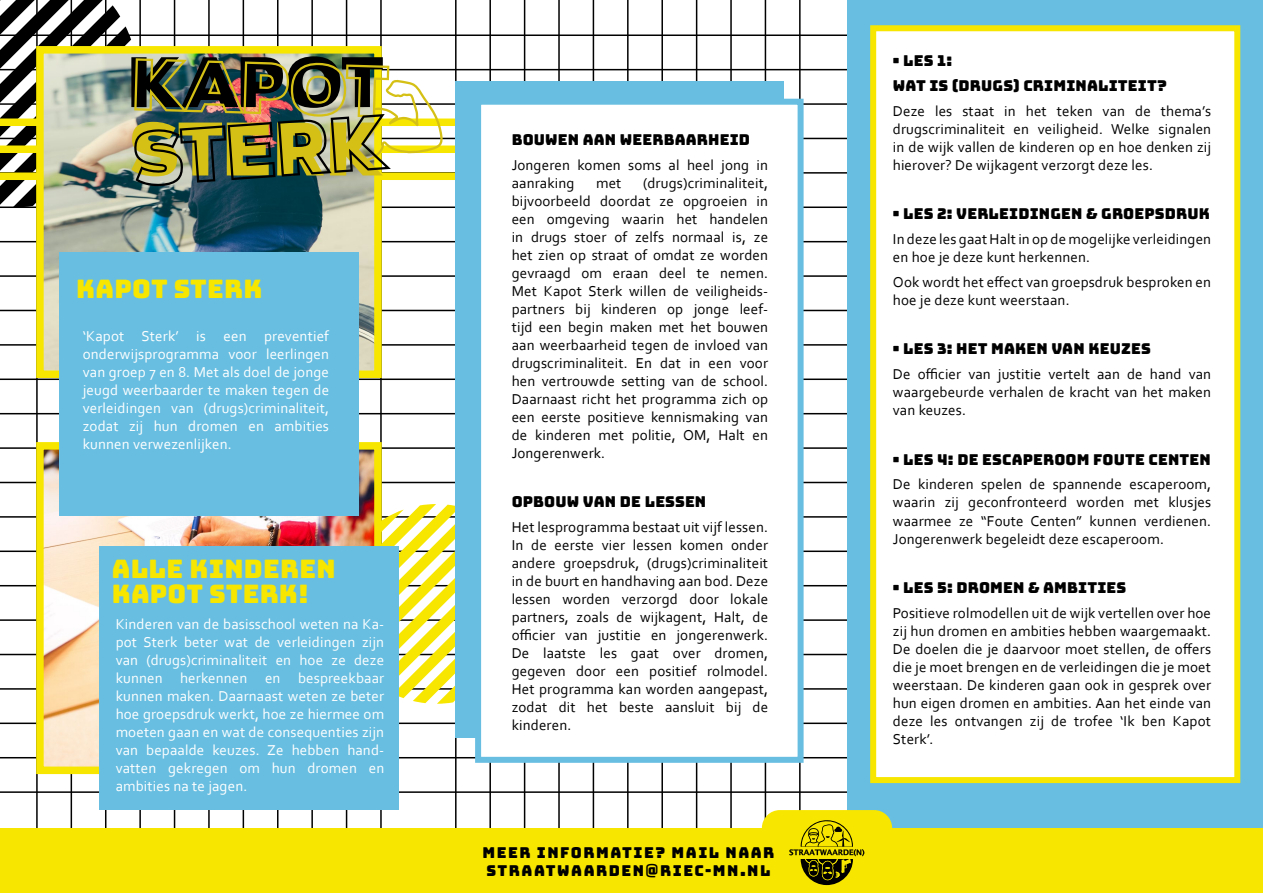
<style>
.page{position:relative;width:1263px;height:893px;background:#fff}
.page>*{position:absolute;margin:0;border:0;box-sizing:border-box;transform-origin:0 0}
.t1{font:25.5px/24.8px "Bungee";letter-spacing:.01em;color:#f7e700}
.t2{font:15px/18px "Corbel";letter-spacing:.01em;color:#000;text-align:justify}
.t3{font:15px/18px "Corbel";letter-spacing:.01em;color:#fff;text-align:justify}
.t4{font:15px/24.8px "Bungee";letter-spacing:.01em;color:#000}
.t5{font:15px/18.8px "Bungee";letter-spacing:.1em;color:#000}
</style>
<div class="page">
<hr style="left:0;top:791px;width:1263px;height:2px;background:#000">
<hr style="left:0;top:757px;width:1263px;height:1px;background:#000">
<hr style="left:0;top:723px;width:1263px;height:1px;background:#000">
<hr style="left:0;top:688px;width:1263px;height:2px;background:#000">
<hr style="left:0;top:654px;width:1263px;height:1px;background:#000">
<hr style="left:0;top:619px;width:1263px;height:2px;background:#000">
<hr style="left:0;top:551px;width:1263px;height:1px;background:#000">
<hr style="left:0;top:585px;width:1263px;height:1px;background:#000">
<hr style="left:0;top:516px;width:1263px;height:2px;background:#000">
<hr style="left:0;top:482px;width:1263px;height:1px;background:#000">
<hr style="left:0;top:447px;width:1263px;height:2px;background:#000">
<hr style="left:0;top:413px;width:1263px;height:1px;background:#000">
<hr style="left:0;top:379px;width:1263px;height:1px;background:#000">
<hr style="left:0;top:344px;width:1263px;height:2px;background:#000">
<hr style="left:0;top:310px;width:1263px;height:1px;background:#000">
<hr style="left:0;top:275px;width:1263px;height:2px;background:#000">
<hr style="left:0;top:241px;width:1263px;height:1px;background:#000">
<hr style="left:0;top:207px;width:1263px;height:1px;background:#000">
<hr style="left:0;top:172px;width:1263px;height:2px;background:#000">
<hr style="left:0;top:138px;width:1263px;height:1px;background:#000">
<hr style="left:0;top:103px;width:1263px;height:2px;background:#000">
<hr style="left:0;top:69px;width:1263px;height:1px;background:#000">
<hr style="left:0;top:35px;width:1263px;height:1px;background:#000">
<div style="left:847px;top:0;width:416px;height:860px;background:#67bee1"></div>
<hr style="left:799px;top:0;width:1px;height:893px;background:#000">
<hr style="left:765px;top:0;width:1px;height:893px;background:#000">
<hr style="left:730px;top:0;width:2px;height:893px;background:#000">
<hr style="left:696px;top:0;width:1px;height:893px;background:#000">
<hr style="left:661px;top:0;width:2px;height:893px;background:#000">
<hr style="left:627px;top:0;width:1px;height:893px;background:#000">
<hr style="left:558px;top:0;width:2px;height:893px;background:#000">
<hr style="left:593px;top:0;width:1px;height:893px;background:#000">
<hr style="left:524px;top:0;width:1px;height:893px;background:#000">
<hr style="left:489px;top:0;width:2px;height:893px;background:#000">
<hr style="left:455px;top:0;width:1px;height:893px;background:#000">
<hr style="left:380px;top:0;width:2px;height:893px;background:#000">
<hr style="left:346px;top:0;width:1px;height:893px;background:#000">
<hr style="left:311px;top:0;width:2px;height:893px;background:#000">
<hr style="left:277px;top:0;width:1px;height:893px;background:#000">
<hr style="left:243px;top:0;width:1px;height:893px;background:#000">
<hr style="left:208px;top:0;width:2px;height:893px;background:#000">
<hr style="left:174px;top:0;width:1px;height:893px;background:#000">
<hr style="left:139px;top:0;width:2px;height:893px;background:#000">
<hr style="left:105px;top:0;width:1px;height:893px;background:#000">
<hr style="left:71px;top:0;width:1px;height:893px;background:#000">
<hr style="left:36px;top:0;width:2px;height:893px;background:#000">
<div style="left:0;top:828px;width:1263px;height:65px;background:#f7e700"></div>
<svg style="left:382px;top:504px;width:73px;height:200px"></svg>
<div style="left:455px;top:81px;width:328px;height:657px;background:#67bee1"></div>
<div style="left:475px;top:99px;width:328px;height:664px;background:#fff;border:6px solid #67bee1"></div>
<div style="left:870px;top:25px;width:370px;height:758px;background:#fff;border:6px solid #f7e700"></div>
<img style="left:45px;top:208px;width:328px;height:161px">
<div style="left:36px;top:46px;width:346px;height:332px;border:8px solid #f7e700"></div>
<div style="left:762px;top:810px;width:130px;height:71px;background:#f7e700;border-radius:18px"></div>
<img style="left:45px;top:451px;width:328px;height:314px">
<div style="left:36px;top:442px;width:346px;height:332px;border:8px solid #f7e700"></div>
<svg style="left:789px;top:820px;width:75px;height:65px"></svg>
<div style="left:59px;top:252px;width:300px;height:264px;background:#67bee1"></div>
<div style="left:99px;top:546px;width:300px;height:264px;background:#67bee1"></div>
<img style="left:0;top:0;width:443px;height:208px">
<h1 class="t1" style="left:76px;top:277px;width:188px">KAPOT STERK</h1>
<p class="t3" style="left:83px;top:327px;width:248px">‘Kapot Sterk’ is een preventief onderwijsprogramma voor leerlingen van groep 7 en 8. Met als doel de jonge jeugd weerbaarder te maken tegen de verleidingen van (drugs)criminaliteit, zodat zij hun dromen en ambities kunnen verwezenlijken.</p>
<h1 class="t1" style="left:112px;top:557px;width:225px">ALLE KINDEREN<br>KAPOT STERK!</h1>
<p class="t3" style="left:116px;top:615px;width:270px">Kinderen van de basisschool weten na Ka&shy;pot Sterk beter wat de verleidingen zijn van (drugs)criminaliteit en hoe ze deze kunnen herkennen en bespreekbaar kunnen maken. Daarnaast weten ze beter hoe groepsdruk werkt, hoe ze hiermee om moeten gaan en wat de consequenties zijn van bepaalde keuzes. Ze hebben hand&shy;vatten gekregen om hun dromen en ambities na te jagen.</p>
<p class="t4" style="left:512px;top:127px;width:240px">BOUWEN AAN WEERBAARHEID</p>
<p class="t2" style="left:512px;top:155px;width:258px">Jongeren komen soms al heel jong in aanraking</p>
<p class="t2" style="left:512px;top:173px;width:258px;text-indent:131px">(drugs)criminaliteit, bijvoorbeeld doordat ze opgroeien in een omgeving waarin het handelen in drugs stoer of zelfs normaal is, ze het zien op straat of omdat ze worden gevraagd om eraan deel te nemen.<br>Met Kapot Sterk willen de veiligheids&shy;partners bij kinderen op jonge leef&shy;tijd een begin maken met het bouwen aan weerbaarheid tegen de invloed van drugscriminaliteit. En dat in een voor hen vertrouwde setting van de school.<br>Daarnaast richt het programma zich op een eerste positieve kennismaking van de kinderen met politie, OM, Halt en Jongerenwerk.</p>
<p class="t4" style="left:512px;top:490px;width:196px">OPBOUW VAN DE LESSEN</p>
<p class="t2" style="left:512px;top:518px;width:258px">Het lesprogramma bestaat uit vijf lessen.<br>In de eerste vier lessen komen onder andere groepsdruk, (drugs)criminaliteit in de buurt en handhaving aan bod. Deze lessen worden verzorgd door lokale partners, zoals de wijkagent, Halt, de officier van justitie en jongerenwerk.<br>De laatste les gaat over dromen, gegeven door een positief rolmodel.<br>Het programma kan worden aangepast, zodat dit het beste aansluit bij de kinderen.</p>
<p class="t2" style="left:596px;top:173px;width:27px">met</p>
<p class="t5" style="left:482px;top:843px;width:293px">MEER INFORMATIE? MAIL NAAR<br>STRAATWAARDEN@RIEC-MN.NL</p>
<p class="t4" style="left:893px;top:49px;width:276px">• LES 1:<br>WAT IS (DRUGS) CRIMINALITEIT?</p>
<p class="t2" style="left:893px;top:102px;width:320px">Deze les staat in het teken van de thema’s drugscriminaliteit en veiligheid. Welke signalen in de wijk vallen de kinderen op en hoe denken zij hierover? De wijkagent verzorgt deze les.</p>
<p class="t4" style="left:893px;top:202px;width:318px">• LES 2: VERLEIDINGEN &amp; GROEPSDRUK</p>
<p class="t2" style="left:893px;top:230px;width:320px">In deze les gaat Halt in op de mogelijke verleidingen en hoe je deze kunt herkennen.</p>
<p class="t2" style="left:893px;top:273px;width:320px">Ook wordt het effect van groepsdruk besproken en hoe je deze kunt weerstaan.</p>
<p class="t4" style="left:893px;top:337px;width:259px">• LES 3: HET MAKEN VAN KEUZES</p>
<p class="t2" style="left:893px;top:365px;width:320px">De officier van justitie vertelt aan de hand van waargebeurde verhalen de kracht van het maken van keuzes.</p>
<p class="t4" style="left:893px;top:447px;width:319px">• LES 4: DE ESCAPEROOM FOUTE CENTEN</p>
<p class="t2" style="left:893px;top:475px;width:320px">De kinderen spelen de spannende escaperoom, waarin zij geconfronteerd worden met klusjes waarmee ze “Foute Centen” kunnen verdienen.<br>Jongerenwerk begeleidt deze escaperoom.</p>
<p class="t4" style="left:893px;top:575px;width:235px">• LES 5: DROMEN &amp; AMBITIES</p>
<p class="t2" style="left:893px;top:603px;width:320px">Positieve rolmodellen uit de wijk vertellen over hoe zij hun dromen en ambities hebben waargemaakt.<br>De doelen die je daarvoor moet stellen, de offers die je moet brengen en de verleidingen die je moet weerstaan. De kinderen gaan ook in gesprek over hun eigen dromen en ambities. Aan het einde van deze les ontvangen zij de trofee ‘Ik ben Kapot Sterk’.</p>
</div>
